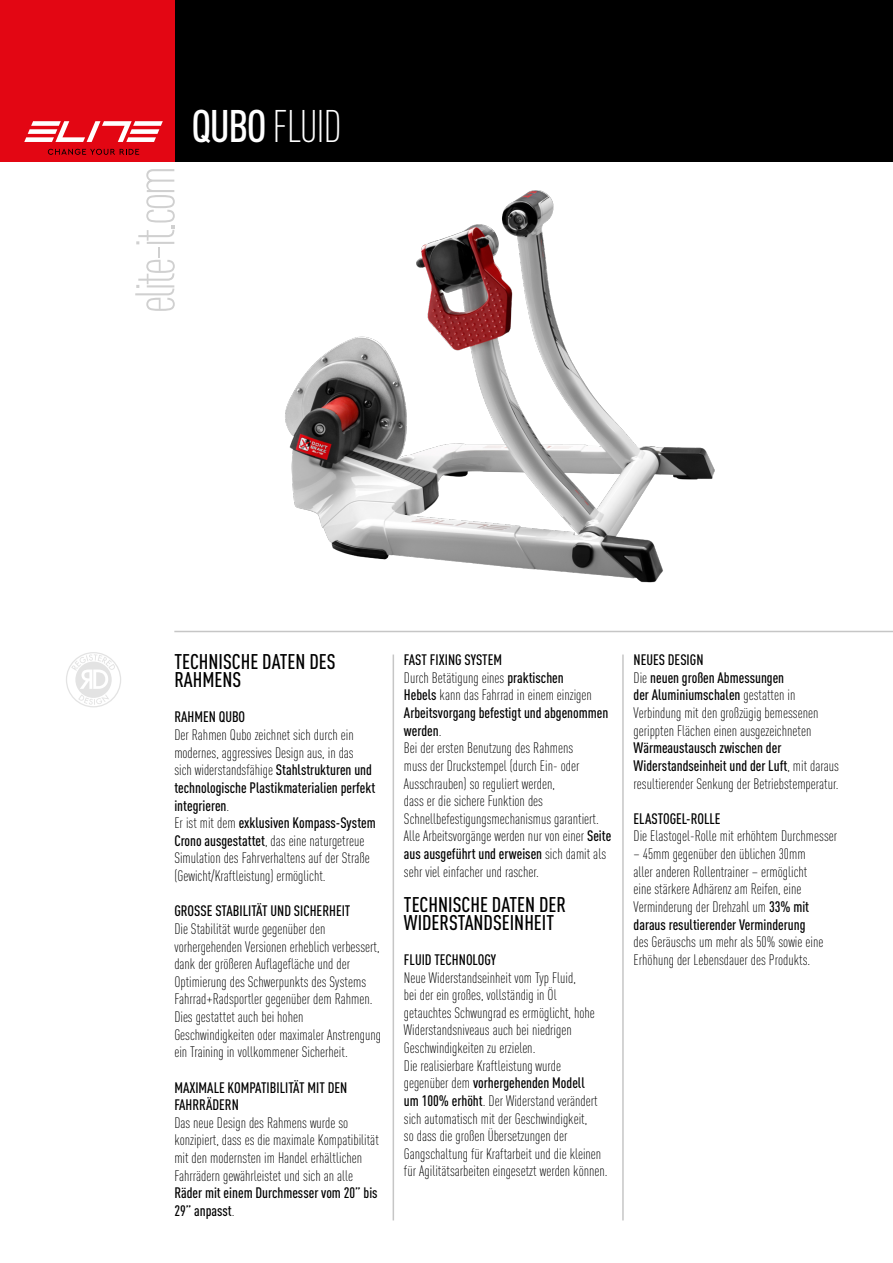
<style>
.page{position:relative;width:893px;height:1263px;background:#fff}
.page>*{position:absolute;margin:0;border:0;box-sizing:border-box;transform-origin:0 0}
.t1{font:300 54.9px "DIN Cond";letter-spacing:-.06em;color:#d0d0d0}
.t2{font:300 45px "DIN Cond";letter-spacing:-.03em;color:#fff}
.t3{font:500 21px/17.5px "DIN Cond";color:#000}
.t4{font:300 15px/17.7px "DIN Cond";color:#000}
.t5{font:500 15px/17.7px "DIN Cond";color:#000}
.s1{font-weight:500}
.s2{font-weight:300}
</style>
<div class="page">
<img style="left:285px;top:190px;width:430px;height:393px">
<div style="left:174px;top:0;width:719px;height:162px;background:#000"></div>
<div style="left:0;top:0;width:174px;height:162px;background:#e30613"></div>
<svg style="left:24px;top:121px;width:139px;height:21px"></svg>
<svg style="left:48px;top:149px;width:91px;height:6px"></svg>
<hr style="left:174px;top:631px;width:719px;height:1px;background:#c6c6c6">
<hr style="left:393px;top:654px;width:1px;height:566px;background:#c6c6c6">
<hr style="left:622px;top:654px;width:2px;height:566px;background:#c6c6c6">
<svg style="left:66px;top:652px;width:55px;height:55px"></svg>
<h1 class="t1" style="left:124px;top:313px;width:149px;rotate:-90deg">elite-it.com</h1>
<h2 class="t2" style="left:191px;top:101px;width:152px"><span class="s1">QUBO</span> FLUID</h2>
<h3 class="t3" style="left:174px;top:653px;width:163px">TECHNISCHE DATEN DES<br>RAHMENS</h3>
<p class="t5" style="left:174px;top:708px;width:72px">RAHMEN QUBO</p>
<p class="t4" style="left:174px;top:726px;width:203px">Der Rahmen Qubo zeichnet sich durch ein modernes, aggressives Design aus, in das<br>sich widerstandsfähige <span class="s1">Stahlstrukturen und technologische Plastikmaterialien perfekt integrieren</span>.<br>Er ist mit dem <span class="s1">exklusiven Kompass-System Crono ausgestattet</span>, das eine naturgetreue Simulation des Fahrverhaltens auf der Straße (Gewicht/Kraftleistung) ermöglicht.</p>
<p class="t5" style="left:174px;top:902px;width:178px">GROSSE STABILITÄT UND SICHERHEIT</p>
<p class="t4" style="left:174px;top:920px;width:208px">Die Stabilität wurde gegenüber den vorhergehenden Versionen erheblich verbessert, dank der größeren Auflagefläche und der Optimierung des Schwerpunkts des Systems Fahrrad+Radsportler gegenüber dem Rahmen.<br>Dies gestattet auch bei hohen Geschwindigkeiten oder maximaler Anstrengung ein Training in vollkommener Sicherheit.</p>
<p class="t5" style="left:174px;top:1078px;width:174px">MAXIMALE KOMPATIBILITÄT MIT DEN<br>FAHRRÄDERN</p>
<p class="t4" style="left:174px;top:1114px;width:206px">Das neue Design des Rahmens wurde so konzipiert, dass es die maximale Kompatibilität mit den modernsten im Handel erhältlichen Fahrrädern gewährleistet und sich an alle</p>
<p class="t5" style="left:174px;top:1184px;width:205px">Räder mit einem Durchmesser vom 20” bis<br>29” anpasst<span class="s2">.</span></p>
<p class="t4" style="left:404px;top:651px;width:209px"><span class="s1">FAST FIXING SYSTEM<br></span>Durch Betätigung eines <span class="s1">praktischen<br>Hebels</span> kann das Fahrrad in einem einzigen <span class="s1">Arbeitsvorgang befestigt und abgenommen werden</span>.<br>Bei der ersten Benutzung des Rahmens<br>muss der Druckstempel (durch Ein- oder Ausschrauben) so reguliert werden,<br>dass er die sichere Funktion des Schnellbefestigungsmechanismus garantiert.<br>Alle Arbeitsvorgänge werden nur von einer <span class="s1">Seite aus ausgeführt und erweisen</span> sich damit als sehr viel einfacher und rascher.</p>
<h3 class="t3" style="left:404px;top:895px;width:164px">TECHNISCHE DATEN DER<br>WIDERSTANDSEINHEIT</h3>
<p class="t5" style="left:404px;top:950px;width:94px">FLUID TECHNOLOGY</p>
<p class="t4" style="left:404px;top:968px;width:205px">Neue Widerstandseinheit vom Typ Fluid,<br>bei der ein großes, vollständig in Öl getauchtes Schwungrad es ermöglicht, hohe Widerstandsniveaus auch bei niedrigen Geschwindigkeiten zu erzielen.<br>Die realisierbare Kraftleistung wurde gegenüber dem <span class="s1">vorhergehenden Modell<br>um 100% erhöht</span>. Der Widerstand verändert sich automatisch mit der Geschwindigkeit,<br>so dass die großen Übersetzungen der Gangschaltung für Kraftarbeit und die kleinen für Agilitätsarbeiten eingesetzt werden können.</p>
<p class="t4" style="left:634px;top:651px;width:186px"><span class="s1">NEUES DESIGN<br></span>Die <span class="s1">neuen großen Abmessungen<br>der Aluminiumschalen</span> gestatten in<br>Verbindung mit den großzügig bemessenen gerippten Flächen einen ausgezeichneten</p>
<p class="t5" style="left:634px;top:739px;width:207px">Wärmeaustausch zwischen der<br>Widerstandseinheit und der Luft<span class="s2">, mit daraus resultierender Senkung der Betriebstemperatur.</span></p>
<p class="t5" style="left:634px;top:809px;width:89px">ELASTOGEL-ROLLE</p>
<p class="t4" style="left:634px;top:827px;width:205px">Die Elastogel-Rolle mit erhöhtem Durchmesser</p>
<p class="t4" style="left:634px;top:845px;width:177px">– 45mm gegenüber den üblichen 30mm aller anderen Rollentrainer – ermöglicht eine stärkere Adhärenz am Reifen, eine Verminderung der Drehzahl um <span class="s1">33% mit daraus resultierender Verminderung</span></p>
<p class="t4" style="left:634px;top:933px;width:191px">des Geräuschs um mehr als 50% sowie eine<br>Erhöhung der Lebensdauer des Produkts.</p>
</div>
